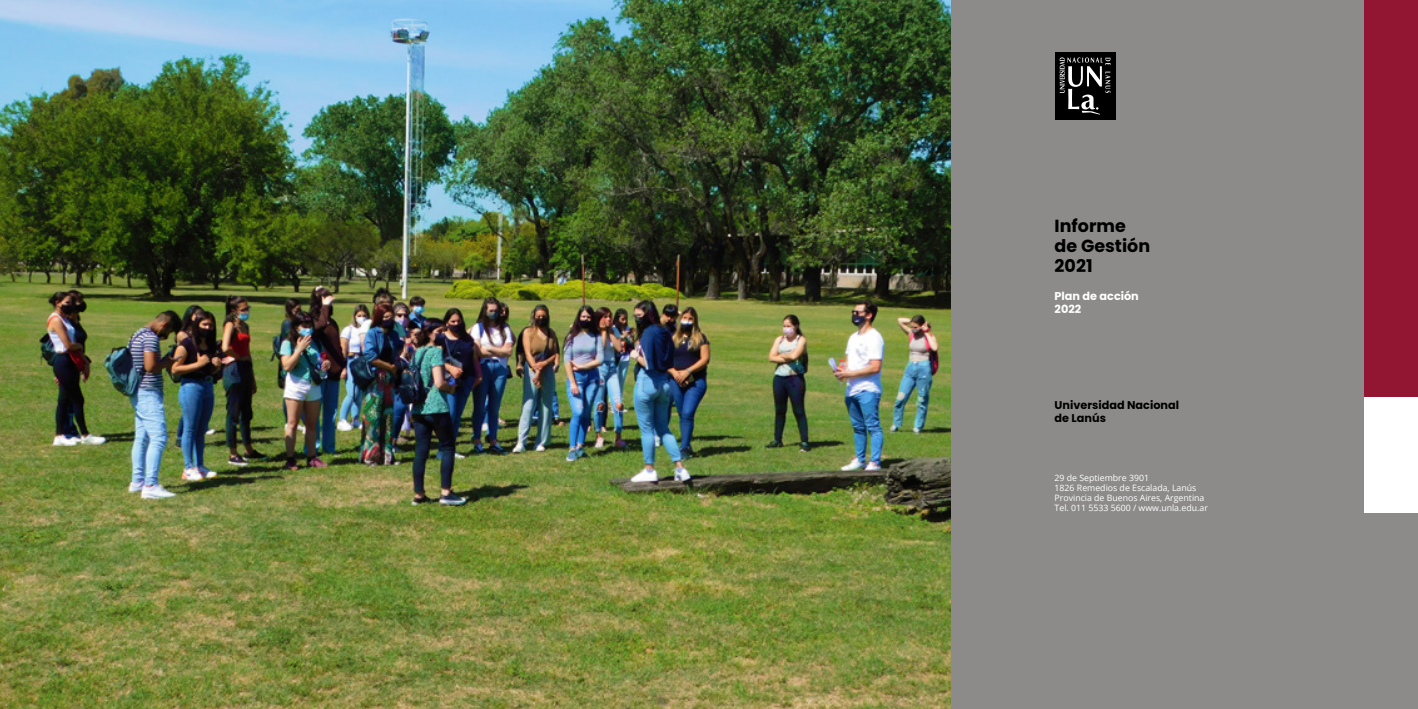
<style>
.page{position:relative;width:1418px;height:709px;background:#fff}
.page>*{position:absolute;margin:0;border:0;box-sizing:border-box;transform-origin:0 0}
.t1{font:700 17.5px/20px "Poppins";color:#000}
.t2{font:700 11.25px/13.5px "Poppins";color:#000}
.t3{font:700 11.25px/13.8px "Poppins";color:#fff}
.t4{font:8.75px/10px "Open Sans";color:#fff}
</style>
<div class="page">
<div style="left:709px;top:0;width:708px;height:709px;background:#8c8b8a"></div>
<div style="left:1364px;top:0;width:53px;height:397px;background:#921631"></div>
<div style="left:1364px;top:397px;width:53px;height:115px;background:#fff"></div>
<div style="left:1054px;top:52px;width:61px;height:68px;background:#000"></div>
<svg style="left:1059px;top:57px;width:51px;height:58px"></svg>
<img style="left:0;top:0;width:950px;height:709px">
<h1 class="t1" style="left:1054px;top:216px;width:97px">Informe de Gestión<br>2021</h1>
<p class="t3" style="left:1054px;top:289px;width:86px">Plan de acción<br>2022</p>
<p class="t2" style="left:1054px;top:398px;width:126px">Universidad Nacional de Lanús</p>
<p class="t4" style="left:1054px;top:473px;width:155px">29 de Septiembre 3901<br>1826 Remedios de Escalada, Lanús<br>Provincia de Buenos Aires, Argentina<br>Tel. 011 5533 5600 / www.unla.edu.ar</p>
</div>
